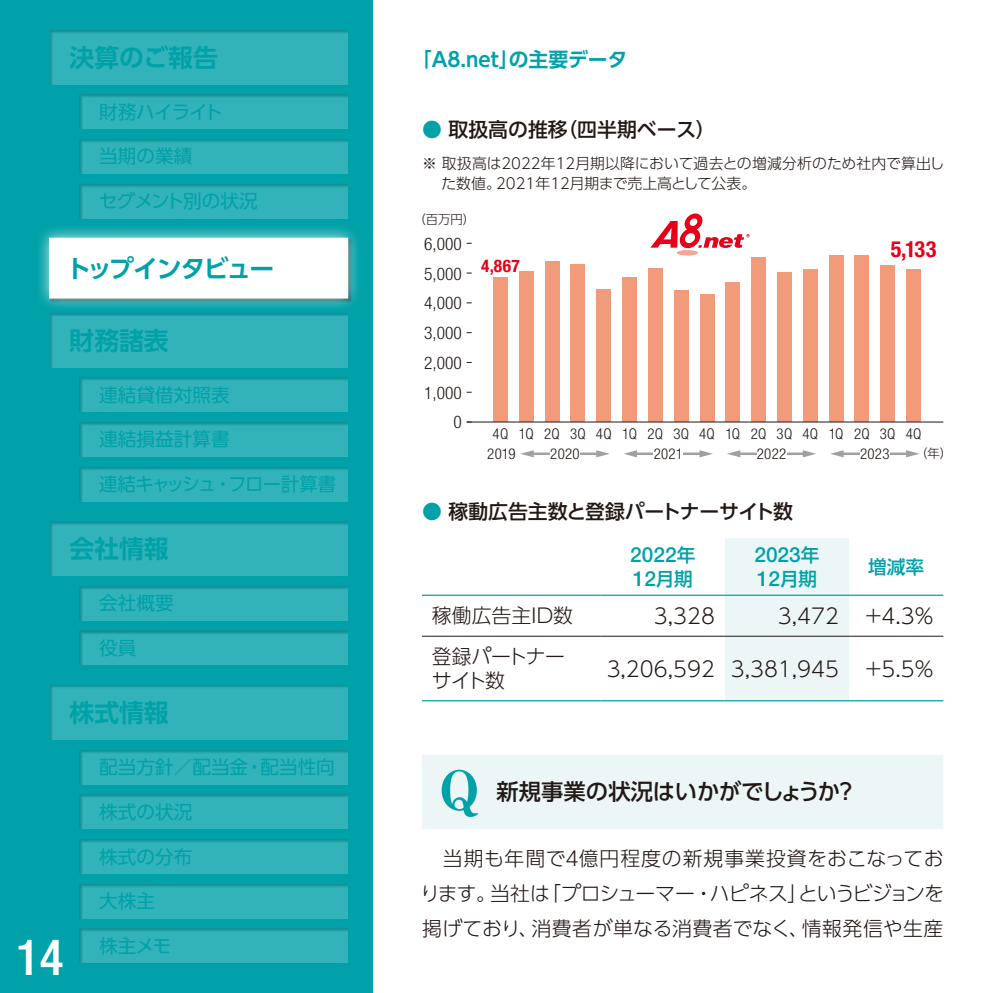
<style>
.page{position:relative;width:993px;height:993px;background:#fff}
.page>*{position:absolute;margin:0;border:0;box-sizing:border-box;transform-origin:0 0}
.t1{font:800 53.55px "Ryumin Pro";color:#00a1a8}
.t2{font:500 condensed 49.52px "Helvetica Neue LT Std";color:#fff}
.t3{font:700 24.85px "UD Shin Go Pro De";color:#00a1a8}
.t4{font:700 24.85px "UD Shin Go Pro De";letter-spacing:-.07em;color:#00a1a8}
.t5{font:500 22.4px "UD Shin Go Pro";letter-spacing:-.01em;color:#221815}
.t6{font:700 condensed 22.4px "Helvetica Neue LT Std";color:#e60019}
.t7{font:300 21px "UD Shin Go Pro";color:#221815}
.t8{font:500 20.82px/23.6px "Helvetica Neue LT Std";color:#00a1a8}
.t9{font:300 19.78px/34.6px "UD Shin Go Pro";letter-spacing:-.005em;color:#221815;text-align:justify}
.t10{font:500 19.78px "UD Shin Go Pro";color:#221815}
.t11{font:700 19.78px "UD Shin Go Pro De";color:#00a1a8}
.t12{font:18.55px "UD Shin Go Pro";color:#00a1a8}
.t13{font:18.55px "UD Shin Go Pro";letter-spacing:-.025em;color:#00a1a8}
.t14{font:18.55px "UD Shin Go Pro";letter-spacing:-.05em;color:#00a1a8}
.t15{font:18.55px "UD Shin Go Pro";letter-spacing:-.045em;color:#00a1a8}
.t16{font:500 18.55px "Shin Go Pro";color:#00a1a8}
.t17{font:300 condensed 17.32px "Helvetica Neue LT Std";color:#221815}
.t18{font:700 condensed 17.32px "Helvetica Neue LT Std";color:#e60019}
.t19{font:300 14.88px/19.8px "UD Shin Go Pro";color:#221815}
.t20{font:300 condensed 14.88px "Helvetica Neue LT Std";letter-spacing:.015em;color:#221815}
.t21{font:300 12.42px "UD Shin Go Pro";color:#221815}
.s1{color:#00a1a8}
.s2{font-family:"Shin Go Pro";font-size:18.55px}
</style>
<div class="page">
<div style="left:0;top:0;width:372px;height:992px;background:#00a1a8"></div>
<div style="left:64px;top:455px;width:298px;height:57px;background:#221815;opacity:.75"></div>
<div style="left:64px;top:410px;width:298px;height:57px;background:#221815;opacity:.75"></div>
<div style="left:64px;top:366px;width:298px;height:56px;background:#221815;opacity:.75"></div>
<div style="left:34px;top:18px;width:327px;height:77px;background:#221815;opacity:.75"></div>
<div style="left:64px;top:618px;width:298px;height:57px;background:#221815;opacity:.75"></div>
<div style="left:64px;top:827px;width:298px;height:57px;background:#221815;opacity:.75"></div>
<div style="left:64px;top:172px;width:298px;height:57px;background:#221815;opacity:.75"></div>
<div style="left:64px;top:738px;width:298px;height:56px;background:#221815;opacity:.75"></div>
<div style="left:34px;top:510px;width:327px;height:76px;background:#221815;opacity:.75"></div>
<div style="left:64px;top:916px;width:298px;height:57px;background:#221815;opacity:.75"></div>
<div style="left:64px;top:127px;width:298px;height:57px;background:#221815;opacity:.75"></div>
<div style="left:34px;top:673px;width:327px;height:77px;background:#221815;opacity:.75"></div>
<div style="left:34px;top:301px;width:327px;height:77px;background:#221815;opacity:.75"></div>
<div style="left:64px;top:871px;width:298px;height:57px;background:#221815;opacity:.75"></div>
<div style="left:64px;top:83px;width:298px;height:56px;background:#221815;opacity:.75"></div>
<div style="left:64px;top:782px;width:298px;height:57px;background:#221815;opacity:.75"></div>
<div style="left:64px;top:574px;width:298px;height:57px;background:#221815;opacity:.75"></div>
<div style="left:35px;top:223px;width:327px;height:89px;background:#fff;opacity:.75"></div>
<div style="left:50px;top:238px;width:297px;height:60px;background:#fff"></div>
<div style="left:49px;top:237px;width:299px;height:61px;border:1px solid #fff"></div>
<div style="left:724px;top:538px;width:124px;height:162px;background:#ecf6f7"></div>
<hr style="left:422px;top:594px;width:178px;height:1px;background:#00a1a8">
<hr style="left:600px;top:594px;width:124px;height:1px;background:#00a1a8">
<hr style="left:724px;top:594px;width:124px;height:1px;background:#00a1a8">
<hr style="left:848px;top:594px;width:95px;height:1px;background:#00a1a8">
<hr style="left:422px;top:700px;width:178px;height:1px;background:#00a1a8">
<hr style="left:600px;top:700px;width:124px;height:1px;background:#00a1a8">
<hr style="left:724px;top:700px;width:124px;height:1px;background:#00a1a8">
<hr style="left:848px;top:700px;width:95px;height:1px;background:#00a1a8">
<hr style="left:422px;top:635px;width:178px;height:1px;background:#221815">
<hr style="left:600px;top:635px;width:124px;height:1px;background:#221815">
<hr style="left:724px;top:635px;width:124px;height:1px;background:#221815">
<hr style="left:848px;top:635px;width:95px;height:1px;background:#221815">
<div style="left:422px;top:755px;width:521px;height:73px;background:#ecf6f7"></div>
<div style="left:493px;top:277px;width:14px;height:145px;background:#f29b7a"></div>
<div style="left:518px;top:272px;width:15px;height:150px;background:#f29b7a"></div>
<div style="left:544px;top:261px;width:15px;height:161px;background:#f29b7a"></div>
<div style="left:570px;top:264px;width:15px;height:158px;background:#f29b7a"></div>
<div style="left:596px;top:289px;width:15px;height:133px;background:#f29b7a"></div>
<div style="left:622px;top:277px;width:14px;height:145px;background:#f29b7a"></div>
<div style="left:647px;top:268px;width:15px;height:154px;background:#f29b7a"></div>
<div style="left:673px;top:290px;width:15px;height:132px;background:#f29b7a"></div>
<div style="left:699px;top:294px;width:15px;height:128px;background:#f29b7a"></div>
<div style="left:725px;top:282px;width:15px;height:140px;background:#f29b7a"></div>
<div style="left:751px;top:257px;width:14px;height:165px;background:#f29b7a"></div>
<div style="left:776px;top:273px;width:15px;height:149px;background:#f29b7a"></div>
<div style="left:802px;top:269px;width:15px;height:153px;background:#f29b7a"></div>
<div style="left:828px;top:256px;width:15px;height:166px;background:#f29b7a"></div>
<div style="left:854px;top:255px;width:15px;height:167px;background:#f29b7a"></div>
<div style="left:880px;top:265px;width:14px;height:157px;background:#f29b7a"></div>
<div style="left:905px;top:269px;width:15px;height:153px;background:#f29b7a"></div>
<hr style="left:531px;top:452px;width:67px;height:3px;background:#9fa0a0">
<svg style="left:596px;top:450px;width:13px;height:7px"></svg>
<svg style="left:520px;top:450px;width:13px;height:7px"></svg>
<hr style="left:634px;top:452px;width:67px;height:3px;background:#9fa0a0">
<svg style="left:699px;top:450px;width:13px;height:7px"></svg>
<svg style="left:624px;top:450px;width:12px;height:7px"></svg>
<hr style="left:737px;top:452px;width:68px;height:3px;background:#9fa0a0">
<svg style="left:802px;top:450px;width:14px;height:7px"></svg>
<svg style="left:727px;top:450px;width:13px;height:7px"></svg>
<hr style="left:840px;top:452px;width:68px;height:3px;background:#9fa0a0">
<svg style="left:905px;top:450px;width:14px;height:7px"></svg>
<svg style="left:830px;top:450px;width:13px;height:7px"></svg>
<div style="left:550px;top:446px;width:29px;height:15px;background:#fff"></div>
<div style="left:653px;top:446px;width:30px;height:15px;background:#fff"></div>
<div style="left:756px;top:446px;width:30px;height:15px;background:#fff"></div>
<div style="left:859px;top:446px;width:30px;height:15px;background:#fff"></div>
<hr style="left:466px;top:421px;width:477px;height:1px;background:#221815">
<div style="left:676px;top:250px;width:21px;height:5px;background:#f4a692;border-radius:50%"></div>
<svg style="left:650px;top:213px;width:99px;height:35px"></svg>
<p class="t3" style="left:69px;top:37px;width:150px">決算のご報告</p>
<p class="t15" style="left:99px;top:97px;width:125px">財務ハイライト</p>
<p class="t12" style="left:99px;top:141px;width:95px">当期の業績</p>
<p class="t14" style="left:99px;top:186px;width:160px">セグメント別の状況</p>
<p class="t4" style="left:66px;top:248px;width:209px">トップインタビュー</p>
<p class="t3" style="left:69px;top:320px;width:101px">財務諸表</p>
<p class="t12" style="left:99px;top:379px;width:132px">連結貸借対照表</p>
<p class="t12" style="left:99px;top:424px;width:132px">連結損益計算書</p>
<p class="t13" style="left:99px;top:469px;width:238px">連結キャッシュ・フロー計算書</p>
<p class="t3" style="left:69px;top:528px;width:101px">会社情報</p>
<p class="t12" style="left:99px;top:588px;width:76px">会社概要</p>
<p class="t12" style="left:99px;top:632px;width:39px">役員</p>
<p class="t3" style="left:69px;top:692px;width:101px">株式情報</p>
<p class="t12" style="left:99px;top:751px;width:237px">配当方針／配当金・配当性向</p>
<p class="t12" style="left:99px;top:796px;width:95px">株式の状況</p>
<p class="t12" style="left:99px;top:841px;width:95px">株式の分布</p>
<h2 class="t2" style="left:16px;top:927px;width:49px">14</h2>
<p class="t12" style="left:99px;top:885px;width:57px">大株主</p>
<p class="t12" style="left:99px;top:930px;width:74px">株主メモ</p>
<p class="t11" style="left:412px;top:43px;width:217px">「A8.net」の主要データ</p>
<p class="t10" style="left:422px;top:113px;width:295px"><span class="s1">●</span> 取扱高の推移（四半期ベース）</p>
<p class="t19" style="left:441px;top:153px;width:504px;text-indent:-20px">※ 取扱高は2022年12月期以降において過去との増減分析のため社内で算出した数値。2021年12月期まで売上高として公表。</p>
<p class="t21" style="left:413px;top:209px;width:64px">（百万円）</p>
<p class="t17" style="left:424px;top:233px;width:39px">6,000</p>
<p class="t6" style="left:890px;top:235px;width:47px">5,133</p>
<p class="t18" style="left:481px;top:255px;width:40px">4,867</p>
<p class="t17" style="left:424px;top:263px;width:39px">5,000</p>
<p class="t17" style="left:424px;top:293px;width:39px">4,000</p>
<p class="t17" style="left:424px;top:323px;width:39px">3,000</p>
<p class="t17" style="left:424px;top:353px;width:39px">2,000</p>
<p class="t17" style="left:424px;top:382px;width:39px">1,000</p>
<p class="t17" style="left:453px;top:412px;width:10px">0</p>
<p class="t20" style="left:492px;top:425px;width:95px">4Q 1Q 2Q 3Q</p>
<p class="t20" style="left:595px;top:425px;width:17px">4Q</p>
<p class="t20" style="left:622px;top:425px;width:301px">1Q 2Q 3Q 4Q 1Q 2Q 3Q 4Q 1Q 2Q 3Q 4Q</p>
<p class="t20" style="left:487px;top:445px;width:30px">2019</p>
<p class="t20" style="left:550px;top:445px;width:31px">2020</p>
<p class="t20" style="left:653px;top:445px;width:31px">2021</p>
<p class="t20" style="left:756px;top:445px;width:31px">2022</p>
<p class="t20" style="left:859px;top:445px;width:31px">2023</p>
<p class="t21" style="left:914px;top:443px;width:39px">（年）</p>
<p class="t10" style="left:422px;top:495px;width:372px"><span class="s1">●</span> 稼動広告主数と登録パートナーサイト数</p>
<p class="t8" style="left:630px;top:542px;width:66px">2022<span class="s2">年<br></span>12<span class="s2">月期</span></p>
<p class="t8" style="left:754px;top:542px;width:66px">2023<span class="s2">年<br></span>12<span class="s2">月期</span></p>
<p class="t16" style="left:867px;top:551px;width:57px">増減率</p>
<p class="t9" style="left:432px;top:597px;width:142px">稼働広告主ID数</p>
<p class="t7" style="left:653px;top:598px;width:63px">3,328</p>
<p class="t7" style="left:777px;top:598px;width:63px">3,472</p>
<p class="t7" style="left:865px;top:598px;width:69px">+4.3%</p>
<p class="t9" style="left:431px;top:642px;width:135px;line-height:24.8px">登録パートナーサイト数</p>
<p class="t7" style="left:606px;top:651px;width:234px">3,206,592 3,381,945</p>
<p class="t7" style="left:865px;top:651px;width:69px">+5.5%</p>
<h1 class="t1" style="left:439px;top:747px;width:42px">Q</h1>
<p class="t5" style="left:496px;top:773px;width:362px">新規事業の状況はいかがでしょうか？</p>
<p class="t9" style="left:420px;top:840px;width:525px">　当期も年間で4億円程度の新規事業投資をおこなっております。当社は「プロシューマー・ハピネス」というビジョンを掲げており、消費者が単なる消費者でなく、情報発信や生産</p>
</div>
